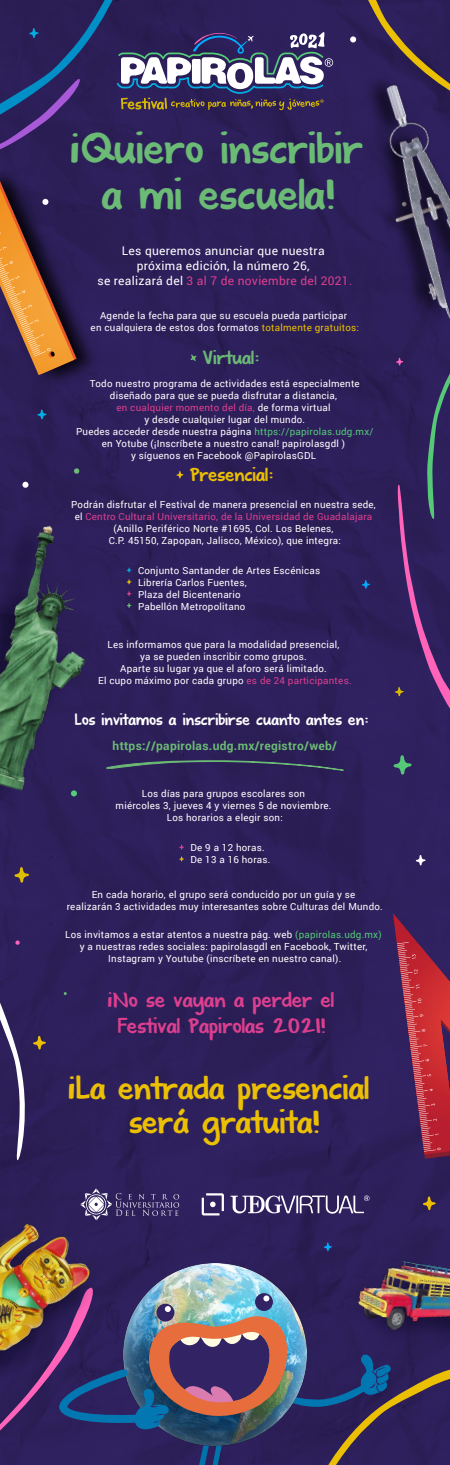
<style>
.page{position:relative;width:450px;height:1465px;background:#fff}
.page>*{position:absolute;margin:0;border:0;box-sizing:border-box;transform-origin:0 0}
.t1{font:42.38px/45.4px "KG Shadowofthe Day";color:#6bba75;text-align:center}
.t2{font:32.17px/34.4px "KG Shadowofthe Day";color:#ebbf03;text-align:center}
.t3{font:21px/26.2px "KG Shadowofthe Day";color:#dd3f8f;text-align:center}
.t4{font:18.75px "KG Shadowofthe Day";color:#ebbf03}
.t5{font:18.75px "KG Shadowofthe Day";color:#6bba75}
.t6{font:15.75px "KG Shadowofthe Day";color:#fff}
.t7{font:12px/15px "Roboto";letter-spacing:.025em;color:#fff;text-align:center}
.t8{font:700 12px "Roboto";letter-spacing:.025em;color:#6bba75}
.t9{font:9.75px/12px "Roboto";letter-spacing:.025em;color:#fff;text-align:center}
.s1{color:#dd3f8f}
.s2{color:#ebbf03}
.s3{color:#55c978}
</style>
<div class="page">
<div style="left:0;top:908px;width:450px;height:377px;background:#2d205b"></div>
<div style="left:0;top:0;width:450px;height:908px;background:#2d205b"></div>
<svg style="left:120px;top:760px;width:224px;height:10px;background:#373b5c"></svg>
<svg style="left:190px;top:354px;width:7px;height:7px"></svg>
<svg style="left:176px;top:471px;width:8px;height:7px"></svg>
<div style="left:0;top:507px;width:94px;height:313px;background:#2d1f5a"></div>
<img style="left:0;top:522px;width:120px;height:276px">
<svg style="left:393px;top:754px;width:19px;height:20px"></svg>
<svg style="left:416px;top:854px;width:10px;height:11px"></svg>
<svg style="left:423px;top:1196px;width:13px;height:14px"></svg>
<svg style="left:14px;top:866px;width:15px;height:16px"></svg>
<svg style="left:362px;top:580px;width:8px;height:8px"></svg>
<svg style="left:324px;top:1242px;width:8px;height:9px"></svg>
<svg style="left:22px;top:481px;width:7px;height:7px"></svg>
<svg style="left:74px;top:468px;width:5px;height:5px"></svg>
<svg style="left:71px;top:790px;width:6px;height:6px"></svg>
<svg style="left:395px;top:365px;width:55px;height:364px;background:#3b2861"></svg>
<svg style="left:37px;top:409px;width:10px;height:10px"></svg>
<svg style="left:0;top:0;width:333px;height:166px;background:#3d3769"></svg>
<svg style="left:127px;top:567px;width:5px;height:5px"></svg>
<svg style="left:127px;top:579px;width:5px;height:5px"></svg>
<svg style="left:127px;top:591px;width:5px;height:5px"></svg>
<svg style="left:127px;top:602px;width:5px;height:6px"></svg>
<svg style="left:179px;top:844px;width:5px;height:5px"></svg>
<svg style="left:179px;top:856px;width:5px;height:5px"></svg>
<svg style="left:0;top:940px;width:46px;height:221px;background:#3d3064"></svg>
<svg style="left:343px;top:0;width:107px;height:36px;background:#3a2a53"></svg>
<img style="left:333px;top:36px;width:117px;height:329px">
<img style="left:0;top:151px;width:114px;height:254px">
<svg style="left:0;top:174px;width:77px;height:201px;background:#744b42"></svg>
<svg style="left:393px;top:913px;width:57px;height:245px;background:#832b4b"></svg>
<img style="left:124px;top:1263px;width:182px;height:22px">
<img style="left:0;top:1285px;width:450px;height:179px">
<img style="left:0;top:1220px;width:109px;height:177px">
<img style="left:0;top:1210px;width:99px;height:145px">
<svg style="left:202px;top:1193px;width:22px;height:22px"></svg>
<svg style="left:230px;top:1195px;width:140px;height:18px"></svg>
<svg style="left:80px;top:1188px;width:99px;height:32px;background:#4e4375"></svg>
<div style="left:343px;top:1252px;width:107px;height:109px;background:#2d1f5a"></div>
<img style="left:355px;top:1252px;width:95px;height:88px">
<h1 class="t1" style="left:70px;top:128px;width:295px">¡Quiero inscribir a mi escuela!</h1>
<p class="t7" style="left:97px;top:242px;width:256px">Les queremos anunciar que nuestra<br>próxima edición, la número 26,<br>se realizará del <span class="s1">3 al 7 de noviembre del 2021.</span></p>
<p class="t9" style="left:91px;top:309px;width:270px">Agende la fecha para que su escuela pueda participar<br>en cualquiera de estos dos formatos <span class="s2">totalmente gratuitos:</span></p>
<h3 class="t5" style="left:203px;top:346px;width:58px">Virtual:</h3>
<p class="t9" style="left:76px;top:377px;width:299px">Todo nuestro programa de actividades está especialmente diseñado para que se pueda disfrutar a distancia,<br><span class="s1">en cualquier momento del día,</span> de forma virtual<br>y desde cualquier lugar del mundo.<br>Puedes acceder desde nuestra página <span class="s3">https://papirolas.udg.mx/ </span>en Yotube (¡Inscríbete a nuestro canal! papirolasgdl )<br>y síguenos en Facebook @PapirolasGDL</p>
<h3 class="t4" style="left:190px;top:462px;width:85px">Presencial:</h3>
<p class="t9" style="left:71px;top:498px;width:306px">Podrán disfrutar el Festival de manera presencial en nuestra sede, el <span class="s1">Centro Cultural Universitario, de la Universidad de Guadalajara </span>(Anillo Periférico Norte #1695, Col. Los Belenes,<br>C.P. 45150, Zapopan, Jalisco, México), que integra:</p>
<p class="t9" style="left:138px;top:564px;width:184px;text-align:left">Conjunto Santander de Artes Escénicas<br>Librería Carlos Fuentes,<br>Plaza del Bicentenario<br>Pabellón Metropolitano</p>
<p class="t9" style="left:98px;top:638px;width:255px">Les informamos que para la modalidad presencial,<br>ya se pueden inscribir como grupos.<br>Aparte su lugar ya que el aforo será limitado.<br>El cupo máximo por cada grupo <span class="s1">es de 24 participantes.</span></p>
<h3 class="t6" style="left:75px;top:709px;width:295px">Los invitamos a inscribirse cuanto antes en:</h3>
<p class="t8" style="left:113px;top:737px;width:226px">https://papirolas.udg.mx/registro/web/</p>
<p class="t9" style="left:116px;top:787px;width:217px">Los días para grupos escolares son<br>miércoles 3, jueves 4 y viernes 5 de noviembre.<br>Los horarios a elegir son:</p>
<p class="t9" style="left:191px;top:841px;width:82px;text-align:left">De 9 a 12 horas.<br>De 13 a 16 horas.</p>
<p class="t9" style="left:67px;top:888px;width:318px">En cada horario, el grupo será conducido por un guía y se<br>realizarán 3 actividades muy interesantes sobre Culturas del Mundo.</p>
<p class="t9" style="left:65px;top:928px;width:318px">Los invitamos a estar atentos a nuestra pág. web <span class="s3">(papirolas.udg.mx) </span>y a nuestras redes sociales: papirolasgdl en Facebook, Twitter,<br>Instagram y Youtube (inscríbete en nuestro canal).</p>
<h3 class="t3" style="left:107px;top:987px;width:228px">¡No se vayan a perder el<br>Festival Papirolas 2021!</h3>
<h2 class="t2" style="left:68px;top:1071px;width:303px">¡La entrada presencial será gratuita!</h2>
</div>
